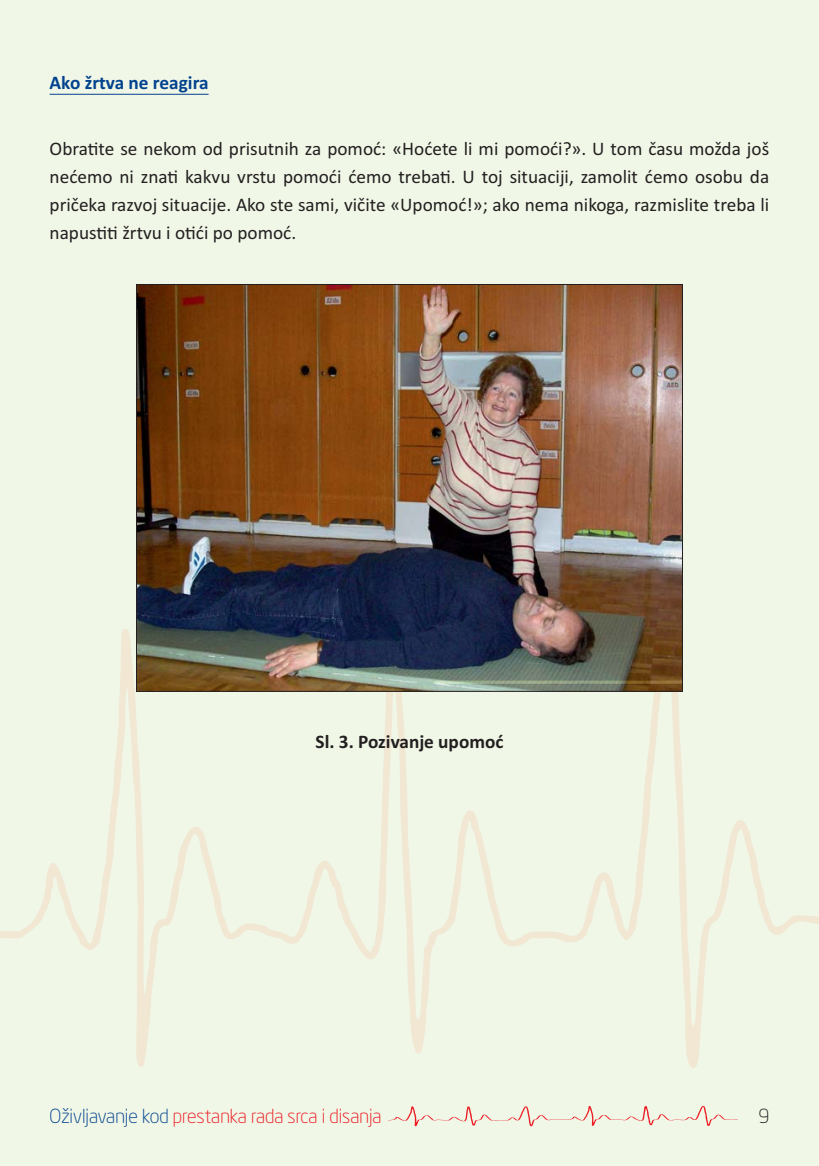
<style>
.page{position:relative;width:819px;height:1166px;background:#f0f7e7}
.page>*{position:absolute;margin:0;border:0;box-sizing:border-box;transform-origin:0 0}
.t1{font:19.25px/28px "Calibri";color:#231f20;text-align:justify}
.t2{font:300 19.25px "Neo Sans Intel";color:#ed1c24}
.t3{font:700 19.25px "Calibri";color:#231f20}
.t4{font:700 19.25px "Calibri";color:#02428e}
.t5{font:300 19.25px "Neo Sans Intel";color:#231f20}
.s1{color:#02428e}
</style>
<div class="page">
<svg style="left:0;top:629px;width:819px;height:439px"></svg>
<svg style="left:389px;top:1106px;width:348px;height:20px"></svg>
<hr style="left:50px;top:94px;width:158px;height:1px;background:#02428e">
<img style="left:138px;top:286px;width:543px;height:404px">
<p class="t4" style="left:50px;top:76px;width:160px">Ako žrtva ne reagira</p>
<p class="t1" style="left:50px;top:136px;width:721px">Obratite se nekom od prisutnih za pomoć: «Hoćete li mi pomoći?». U tom času možda još nećemo ni znati kakvu vrstu pomoći ćemo trebati. U toj situaciji, zamolit ćemo osobu da pričeka razvoj situacije. Ako ste sami, vičite «Upomoć!»; ako nema nikoga, razmislite treba li napustiti žrtvu i otići po pomoć.</p>
<p class="t3" style="left:315px;top:735px;width:189px">Sl. 3. Pozivanje upomoć</p>
<p class="t2" style="left:50px;top:1109px;width:333px"><span class="s1">Oživljavanje kod</span> prestanka rada srca i disanja</p>
<p class="t5" style="left:758px;top:1109px;width:12px">9</p>
</div>
